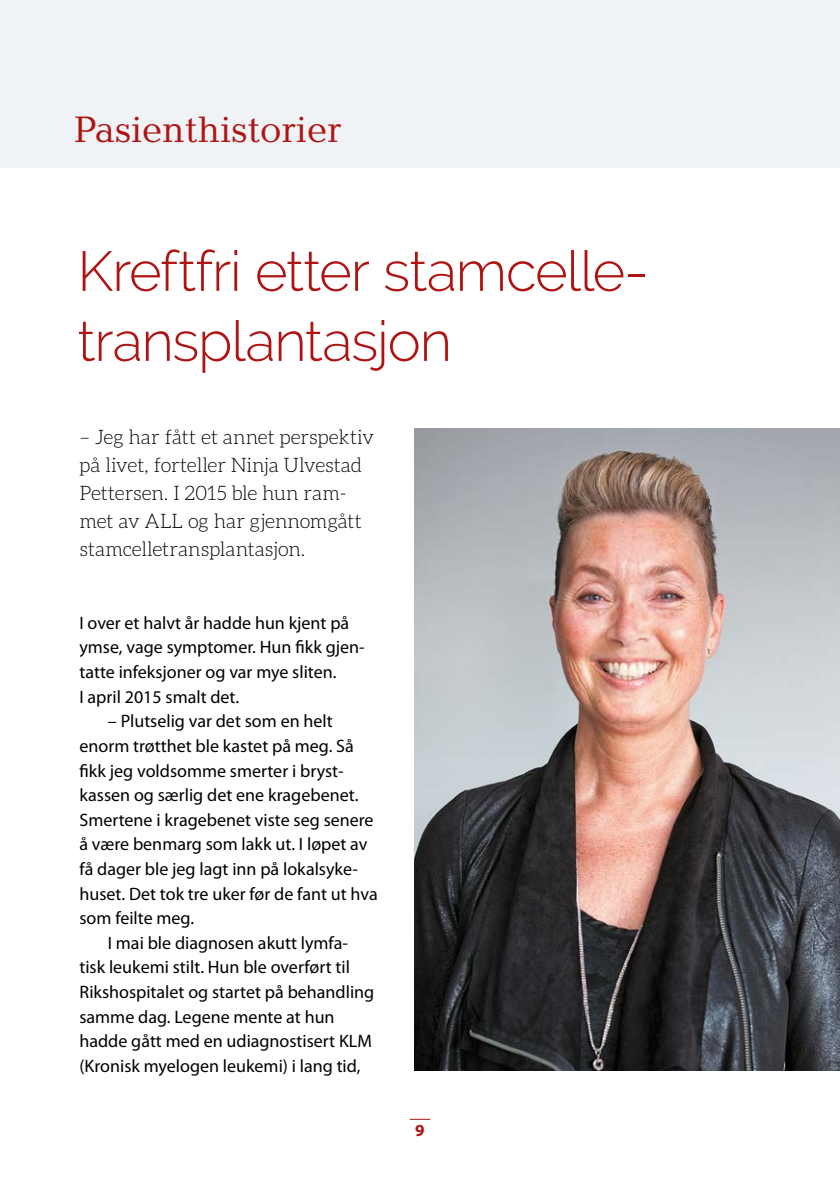
<style>
.page{position:relative;width:840px;height:1191px;background:#fff}
.page>*{position:absolute;margin:0;border:0;box-sizing:border-box;transform-origin:0 0}
.t1{font:300 56px/70px "Raleway";letter-spacing:-.02em;color:#af1412}
.t2{font:38px "Baltica";color:#af1412}
.t3{font:300 20px/28px "Aleo";letter-spacing:-.005em;color:#000}
.t4{font:18px/24.6px "Myriad Pro";color:#000}
.t5{font:700 17px "Myriad Pro";color:#af1412}
</style>
<div class="page">
<svg style="left:409px;top:1118px;width:21px;height:1px"></svg>
<div style="left:0;top:0;width:839px;height:167px;background:#eff3f5"></div>
<img style="left:414px;top:428px;width:425px;height:642px">
<h2 class="t2" style="left:74px;top:105px;width:269px">Pasienthistorier</h2>
<h1 class="t1" style="left:77px;top:236px;width:572px">Kreftfri etter stamcelle&shy;transplantasjon</h1>
<p class="t3" style="left:79px;top:422px;width:296px">– Jeg har fått et annet perspektiv på livet, forteller Ninja Ulvestad<br>Pettersen. I 2015 ble hun ram&shy;met av ALL og har gjennomgått stamcelletransplantasjon.</p>
<p class="t4" style="left:79px;top:611px;width:287px">I over et halvt år hadde hun kjent på ymse, vage symptomer. Hun fikk gjen&shy;tatte infeksjoner og var mye sliten.<br>I april 2015 smalt det.</p>
<p class="t4" style="left:108px;top:709px;width:226px">– Plutselig var det som en helt</p>
<p class="t4" style="left:79px;top:734px;width:276px">enorm trøtthet ble kastet på meg. Så</p>
<p class="t4" style="left:79px;top:758px;width:265px">fikk jeg voldsomme smerter i bryst-</p>
<p class="t4" style="left:79px;top:783px;width:280px">kassen og særlig det ene kragebenet.</p>
<p class="t4" style="left:79px;top:807px;width:295px">Smertene i kragebenet viste seg senere</p>
<p class="t4" style="left:79px;top:832px;width:289px">å være benmarg som lakk ut. I løpet av</p>
<p class="t4" style="left:79px;top:857px;width:280px">få dager ble jeg lagt inn på lokalsyke-</p>
<p class="t4" style="left:79px;top:881px;width:299px">huset. Det tok tre uker før de fant ut hva</p>
<p class="t4" style="left:79px;top:906px;width:116px">som feilte meg.</p>
<p class="t4" style="left:108px;top:931px;width:242px">I mai ble diagnosen akutt lymfa-</p>
<p class="t4" style="left:79px;top:955px;width:272px">tisk leukemi stilt. Hun ble overført til</p>
<p class="t4" style="left:79px;top:980px;width:296px">Rikshospitalet og startet på behandling</p>
<p class="t4" style="left:79px;top:1004px;width:256px">samme dag. Legene mente at hun</p>
<p class="t4" style="left:79px;top:1029px;width:294px">hadde gått med en udiagnostisert KLM</p>
<p class="t4" style="left:79px;top:1054px;width:282px">(Kronisk myelogen leukemi) i lang tid,</p>
<p class="t5" style="left:415px;top:1120px;width:11px">9</p>
</div>
